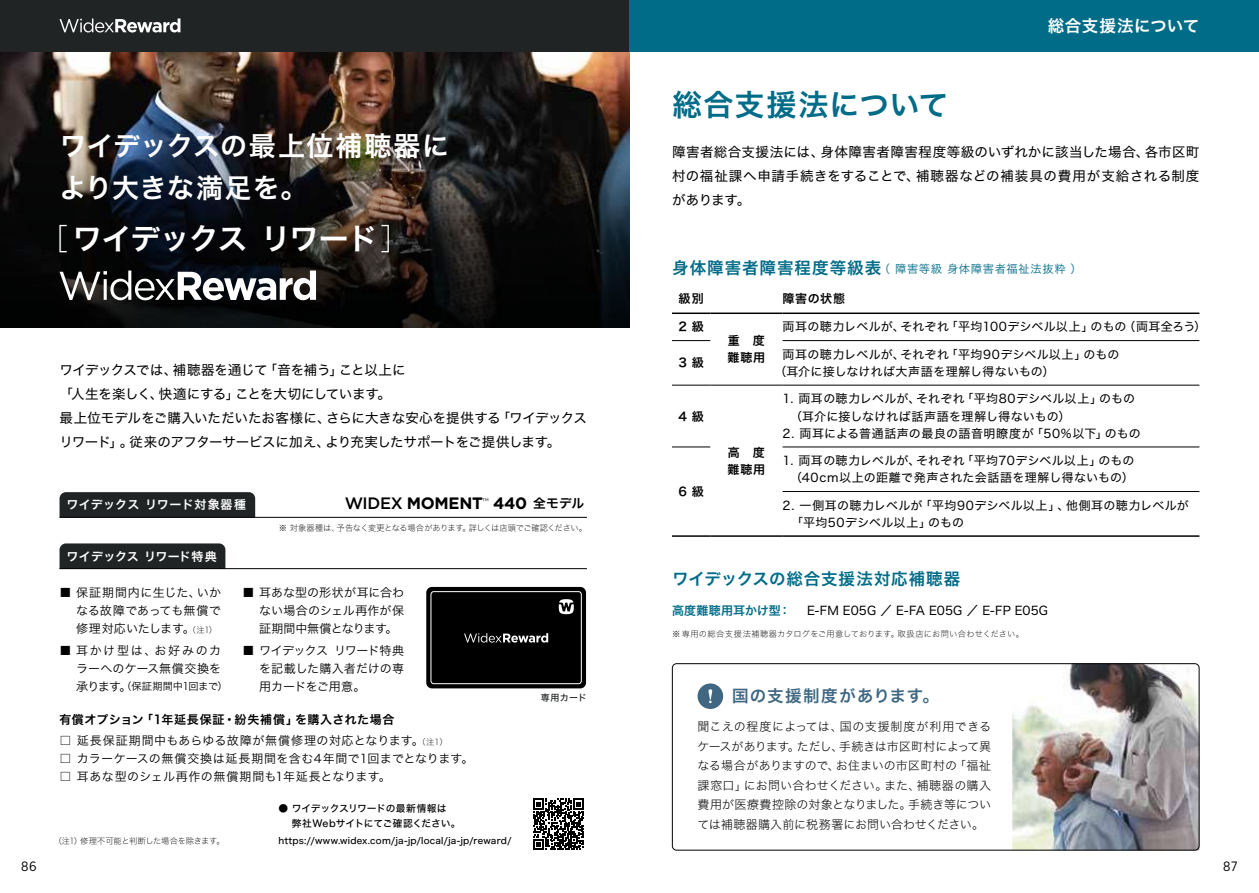
<style>
.page{position:relative;width:1259px;height:893px;background:#fff}
.page>*{position:absolute;margin:0;border:0;box-sizing:border-box;transform-origin:0 0}
.t1{font:30px "Hira Kaku Std W6";letter-spacing:-.04em;color:#fff}
.t2{font:30px "Hira Kaku Std W6";letter-spacing:.035em;color:#006c88}
.t3{font:27px/42px "Hira Kaku Std W6";letter-spacing:.03em;color:#fff}
.t4{font:16.5px "Hira Kaku Std W6";letter-spacing:.045em;color:#006c88}
.t5{font:700 16.5px "Gotham";letter-spacing:-.02em;color:#000}
.t6{font:16.5px "Hira Kaku Std W6";letter-spacing:.07em;color:#3f6782}
.t7{font:16.5px "Hira Kaku Std W6";letter-spacing:.03em;color:#fff}
.t8{font:13.5px/24px "Hira Kaku Std W4";letter-spacing:-.005em;color:#000}
.t9{font:13.5px "Gotham Narrow";color:#000}
.t10{font:12.75px "Hira Kaku Std W6";color:#000}
.t11{font:12px/17.2px "Hira Kaku Std W4";letter-spacing:.02em;color:#000}
.t12{font:12px/18px "Hira Kaku Std W3";letter-spacing:.02em;color:#000;text-align:justify}
.t13{font:12px/19.5px "Hira Kaku Std W2";letter-spacing:-.005em;color:#000;text-align:justify}
.t14{font:12px/17.2px "Hira Kaku Std W6";letter-spacing:.05em;color:#000}
.t15{font:12px "Hira Kaku Std W3";letter-spacing:.04em;color:#000}
.t16{font:12px "Hira Kaku Std W4";letter-spacing:.04em;color:#000}
.t17{font:12px "Hira Kaku Std W6";letter-spacing:.03em;color:#fff}
.t18{font:12px/18px "Hira Kaku Std W3";letter-spacing:.05em;color:#000;text-align:right}
.t19{font:12px "Hira Kaku Std W6";letter-spacing:.01em;color:#006c88}
.t20{font:11.25px "Hira Kaku Std W3";letter-spacing:.06em;color:#006c88}
.t21{font:10.2px "Hira Kaku Std W3";letter-spacing:-.02em;color:#000}
.t22{font:9.75px/15px "Hira Kaku Std W5";letter-spacing:-.015em;color:#000}
.t23{font:9px "Hira Kaku Std W5";letter-spacing:.02em;color:#000}
.t24{font:9px "Hira Kaku Std W5";letter-spacing:.04em;color:#212425}
.t25{font:8.25px "Hira Kaku Std W1";letter-spacing:.03em;color:#000}
.t26{font:8.25px "Hira Kaku Std W1";letter-spacing:-.035em;color:#000}
.t27{font:8.25px "Hira Kaku Std W1";letter-spacing:-.03em;color:#000}
.s1{font-family:"Hira Kaku Std W1"}
.s2{font-family:"Gotham";font-weight:700;font-size:16.5px}
.s3{font-weight:500}
.s4{font-family:"Hira Kaku Std W1";font-size:8.25px}
.s5{font-size:12px}
.s6{font-family:"Hira Kaku Std W6";font-size:16.5px}
</style>
<div class="page">
<img style="left:0;top:51px;width:629px;height:89px">
<svg style="left:0;top:140px;width:630px;height:187px;background:#171718"></svg>
<svg style="left:60px;top:271px;width:256px;height:29px"></svg>
<div style="left:0;top:0;width:629px;height:51px;background:#212425"></div>
<svg style="left:60px;top:18px;width:120px;height:15px"></svg>
<div style="left:426px;top:587px;width:160px;height:101px;background:#000;border-radius:6px"></div>
<div style="left:430px;top:591px;width:152px;height:93px;border:1px solid #fff;border-radius:3px"></div>
<svg style="left:464px;top:633px;width:84px;height:10px"></svg>
<svg style="left:559px;top:599px;width:15px;height:15px"></svg>
<div style="left:60px;top:543px;width:165px;height:25px;background:#212425"></div>
<hr style="left:60px;top:568px;width:527px;height:1px;background:#000">
<div style="left:60px;top:492px;width:195px;height:25px;background:#212425"></div>
<hr style="left:60px;top:517px;width:527px;height:1px;background:#000">
<svg style="left:533px;top:799px;width:51px;height:51px"></svg>
<hr style="left:672px;top:535px;width:38px;height:2px;background:#000">
<hr style="left:710px;top:535px;width:72px;height:2px;background:#000">
<hr style="left:672px;top:340px;width:38px;height:1px;background:#000">
<hr style="left:782px;top:340px;width:417px;height:1px;background:#000">
<hr style="left:672px;top:385px;width:38px;height:1px;background:#000">
<hr style="left:710px;top:385px;width:72px;height:1px;background:#000">
<hr style="left:782px;top:385px;width:417px;height:1px;background:#000">
<hr style="left:672px;top:447px;width:38px;height:1px;background:#000">
<hr style="left:782px;top:447px;width:417px;height:1px;background:#000">
<hr style="left:782px;top:491px;width:417px;height:1px;background:#000">
<hr style="left:782px;top:535px;width:417px;height:2px;background:#000">
<hr style="left:672px;top:313px;width:38px;height:1px;background:#000">
<hr style="left:710px;top:313px;width:72px;height:1px;background:#000">
<hr style="left:782px;top:313px;width:417px;height:1px;background:#000">
<img style="left:1012px;top:663px;width:187px;height:187px">
<div style="left:672px;top:663px;width:527px;height:187px;border:1px solid #000;border-radius:4px"></div>
<div style="left:697px;top:683px;width:26px;height:26px;background:#3f6782;border-radius:50%"></div>
<svg style="left:708px;top:689px;width:4px;height:14px"></svg>
<div style="left:629px;top:0;width:630px;height:51px;background:#006c88"></div>
<h2 class="t3" style="left:60px;top:125px;width:391px">ワイデックスの最上位補聴器により大きな満足を。</h2>
<h1 class="t1" style="left:39px;top:216px;width:372px"><span class="s1">［</span>ワイデックス リワード<span class="s1">］</span></h1>
<p class="t8" style="left:60px;top:358px;width:529px">ワイデックスでは、補聴器を通じて「音を補う」こと以上に<br>「人生を楽しく、快適にする」ことを大切にしています。<br>最上位モデルをご購入いただいたお客様に、さらに大きな安心を提供する「ワイデックスリワード」。従来のアフターサービスに加え、より充実したサポートをご提供します。</p>
<p class="t17" style="left:66px;top:496px;width:181px">ワイデックス リワード対象器種</p>
<p class="t10" style="left:493px;top:494px;width:93px"><span class="s2">440</span> 全モデル</p>
<h3 class="t5" style="left:345px;top:494px;width:146px"><span class="s3">WIDEX</span> MOMENT<sup>™</sup></h3>
<p class="t17" style="left:66px;top:547px;width:152px">ワイデックス リワード特典</p>
<p class="t12" style="left:76px;top:583px;width:146px;text-indent:-17px">■ 保証期間内に生じた、いかなる故障であっても無償で修理対応いたします。<span class="s4">（注1）</span></p>
<p class="t18" style="left:60px;top:641px;width:163px">■ 耳かけ型は、お好みのカラーへのケース無償交換を</p>
<p class="t21" style="left:76px;top:679px;width:153px"><span class="s5">承ります。</span>（保証期間中1回まで）</p>
<p class="t26" style="left:279px;top:522px;width:310px">※ 対象器種は、予告なく変更となる場合があります。詳しくは店頭でご確認ください。</p>
<p class="t12" style="left:259px;top:583px;width:146px;text-indent:-17px">■ 耳あな型の形状が耳に合わない場合のシェル再作が保証期間中無償となります。</p>
<p class="t12" style="left:259px;top:641px;width:146px;text-indent:-17px">■ ワイデックス リワード特典を記載した購入者だけの専用カードをご用意。</p>
<p class="t24" style="left:541px;top:691px;width:47px">専用カード</p>
<p class="t14" style="left:60px;top:711px;width:336px">有償オプション「1年延長保証・紛失補償」を購入された場合</p>
<p class="t15" style="left:60px;top:731px;width:389px">□ 延長保証期間中もあらゆる故障が無償修理の対応となります。<span class="s4">（注1）</span></p>
<p class="t12" style="left:60px;top:749px;width:415px">□ カラーケースの無償交換は延長期間を含む4年間で1回までとなります。</p>
<p class="t12" style="left:60px;top:767px;width:333px">□ 耳あな型のシェル再作の無償期間も1年延長となります。</p>
<p class="t27" style="left:54px;top:835px;width:172px">（注1）修理不可能と判断した場合を除きます。</p>
<p class="t22" style="left:292px;top:801px;width:170px;text-indent:-14px">● ワイデックスリワードの最新情報は<br>弊社Webサイトにてご確認ください。</p>
<p class="t23" style="left:278px;top:834px;width:235px">https://www.widex.com/ja-jp/local/ja-jp/reward/</p>
<h3 class="t7" style="left:1047px;top:13px;width:153px">総合支援法について</h3>
<h1 class="t2" style="left:672px;top:81px;width:278px">総合支援法について</h1>
<p class="t8" style="left:672px;top:140px;width:529px;text-align:justify">障害者総合支援法には、身体障害者障害程度等級のいずれかに該当した場合、各市区町村の福祉課へ申請手続きをすることで、補聴器などの補装具の費用が支給される制度があります。</p>
<p class="t20" style="left:672px;top:261px;width:411px"><span class="s6">身体障害者障害程度等級表</span>（ 障害等級 身体障害者福祉法抜粋 ）</p>
<p class="t14" style="left:678px;top:290px;width:27px">級別</p>
<p class="t14" style="left:782px;top:290px;width:64px">障害の状態</p>
<p class="t14" style="left:678px;top:319px;width:27px">2 級</p>
<p class="t14" style="left:727px;top:332px;width:39px">重　度難聴用</p>
<p class="t11" style="left:782px;top:318px;width:425px">両耳の聴力レベルが、それぞれ「平均100デシベル以上」のもの（両耳全ろう）</p>
<p class="t14" style="left:678px;top:355px;width:27px">3 級</p>
<p class="t11" style="left:774px;top:346px;width:346px;text-indent:8px">両耳の聴力レベルが、それぞれ「平均90デシベル以上」のもの（耳介に接しなければ大声語を理解し得ないもの）</p>
<p class="t14" style="left:678px;top:408px;width:27px">4 級</p>
<p class="t14" style="left:727px;top:444px;width:39px">高　度難聴用</p>
<p class="t11" style="left:790px;top:390px;width:346px;text-indent:-8px">1. 両耳の聴力レベルが、それぞれ「平均80デシベル以上」のもの（耳介に接しなければ話声語を理解し得ないもの）</p>
<p class="t16" style="left:782px;top:424px;width:360px">2. 両耳による普通話声の最良の語音明瞭度が「50%以下」のもの</p>
<p class="t11" style="left:782px;top:452px;width:353px;text-align:center">1. 両耳の聴力レベルが、それぞれ「平均70デシベル以上」のもの（40cm以上の距離で発声された会話語を理解し得ないもの）</p>
<p class="t11" style="left:791px;top:497px;width:399px;text-indent:-9px">2. 一側耳の聴力レベルが「平均90デシベル以上」、他側耳の聴力レベルが「平均50デシベル以上」のもの</p>
<p class="t14" style="left:678px;top:483px;width:27px">6 級</p>
<h3 class="t4" style="left:672px;top:566px;width:290px">ワイデックスの総合支援法対応補聴器</h3>
<p class="t19" style="left:672px;top:601px;width:120px">高度難聴用耳かけ型：</p>
<p class="t11" style="left:807px;top:602px;width:242px">E-FM E05G ／ E-FA E05G ／ E-FP E05G</p>
<p class="t25" style="left:672px;top:628px;width:353px">※ 専用の総合支援法補聴器カタログをご用意しております。取扱店にお問い合わせください。</p>
<h3 class="t6" style="left:732px;top:684px;width:208px">国の支援制度があります。</h3>
<p class="t13" style="left:697px;top:717px;width:295px">聞こえの程度によっては、国の支援制度が利用できるケースがあります。ただし、手続きは市区町村によって異なる場合がありますので、お住まいの市区町村の「福祉課窓口」にお問い合わせください。また、補聴器の購入費用が医療費控除の対象となりました。手続き等については補聴器購入前に税務署にお問い合わせください。</p>
<p class="t9" style="left:21px;top:858px;width:17px">86</p>
<p class="t9" style="left:1223px;top:858px;width:16px">87</p>
</div>
